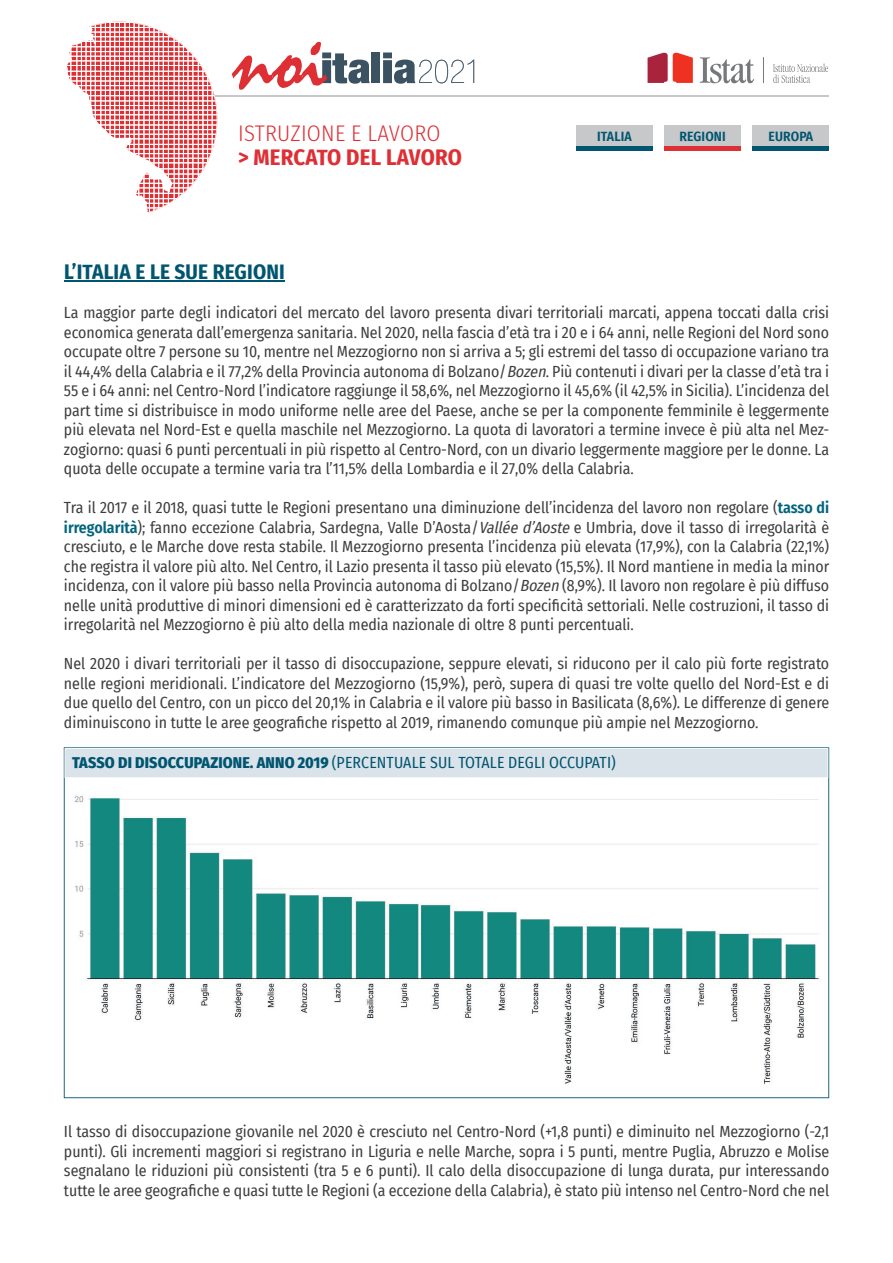
<style>
.page{position:relative;width:893px;height:1263px;background:#fff}
.page>*{position:absolute;margin:0;border:0;box-sizing:border-box;transform-origin:0 0}
.t1{font:300 22.5px "Fira Sans Condensed";letter-spacing:.01em;color:#de2f35}
.t2{font:700 22.5px "Fira Sans Condensed";letter-spacing:.01em;color:#de2f35}
.t3{font:700 21px "Fira Sans Condensed";letter-spacing:.01em;color:#005570}
.t4{font:15.75px/19.5px "Fira Sans Condensed";color:#3e3e3f;text-align:justify}
.t5{font:15.75px "Fira Sans Condensed";letter-spacing:.01em;color:#005570}
.t6{font:600 13.5px "Fira Sans Condensed";letter-spacing:.01em;color:#005570}
.s1{font-style:italic}
.s2{font-weight:600;color:#00657d}
.s3{font-weight:800}
</style>
<div class="page">
<hr style="left:179px;top:95px;width:650px;height:1px;background:#c7c8ca">
<svg style="left:773px;top:63px;width:55px;height:20px"></svg>
<svg style="left:700px;top:57px;width:54px;height:26px"></svg>
<svg style="left:648px;top:53px;width:45px;height:30px"></svg>
<svg style="left:763px;top:57px;width:1px;height:26px"></svg>
<hr style="left:217px;top:22px;width:1px;height:195px;background:#fff">
<svg style="left:67px;top:22px;width:150px;height:191px"></svg>
<div style="left:576px;top:125px;width:77px;height:25px;background:#c7c8ca"></div>
<hr style="left:576px;top:146px;width:77px;height:4px;background:#005570">
<div style="left:664px;top:125px;width:77px;height:25px;background:#c7c8ca"></div>
<hr style="left:664px;top:146px;width:77px;height:4px;background:#de2f35">
<div style="left:753px;top:125px;width:76px;height:25px;background:#c7c8ca"></div>
<hr style="left:753px;top:146px;width:76px;height:4px;background:#005570">
<div style="left:371px;top:53px;width:9px;height:30px;background:#3b5262"></div>
<svg style="left:232px;top:42px;width:138px;height:48px"></svg>
<svg style="left:383px;top:52px;width:91px;height:32px"></svg>
<hr style="left:64px;top:280px;width:221px;height:1px;background:#005570">
<svg style="left:64px;top:747px;width:765px;height:351px"></svg>
<div style="left:65px;top:748px;width:763px;height:30px;background:#dae3e9"></div>
<h1 class="t1" style="left:238px;top:117px;width:204px">ISTRUZIONE E LAVORO</h1>
<p class="t6" style="left:597px;top:125px;width:36px">ITALIA</p>
<p class="t6" style="left:679px;top:125px;width:48px">REGIONI</p>
<p class="t6" style="left:769px;top:125px;width:46px">EUROPA</p>
<h1 class="t2" style="left:238px;top:138px;width:225px">&gt; MERCATO DEL LAVORO</h1>
<h2 class="t3" style="left:64px;top:254px;width:222px">L’ITALIA E LE SUE REGIONI</h2>
<p class="t4" style="left:64px;top:302px;width:767px">La maggior parte degli indicatori del mercato del lavoro presenta divari territoriali marcati, appena toccati dalla crisi economica generata dall’emergenza sanitaria. Nel 2020, nella fascia d’età tra i 20 e i 64 anni, nelle Regioni del Nord sono occupate oltre 7 persone su 10, mentre nel Mezzogiorno non si arriva a 5; gli estremi del tasso di occupazione variano tra il 44,4% della Calabria e il 77,2% della Provincia autonoma di Bolzano/<span class="s1">Bozen</span>. Più contenuti i divari per la classe d’età tra i 55 e i 64 anni: nel Centro-Nord l’indicatore raggiunge il 58,6%, nel Mezzogiorno il 45,6% (il 42,5% in Sicilia). L’incidenza del part time si distribuisce in modo uniforme nelle aree del Paese, anche se per la componente femminile è leggermente più elevata nel Nord-Est e quella maschile nel Mezzogiorno. La quota di lavoratori a termine invece è più alta nel Mez&shy;zogiorno: quasi 6 punti percentuali in più rispetto al Centro-Nord, con un divario leggermente maggiore per le donne. La quota delle occupate a termine varia tra l’11,5% della Lombardia e il 27,0% della Calabria.</p>
<p class="t4" style="left:64px;top:497px;width:767px">Tra il 2017 e il 2018, quasi tutte le Regioni presentano una diminuzione dell’incidenza del lavoro non regolare (<span class="s2">tasso di irregolarità</span>); fanno eccezione Calabria, Sardegna, Valle D’Aosta/<span class="s1">Valléed’Aoste</span>e Umbria, dove il tasso di irregolarità è cresciuto, e le Marche dove resta stabile. Il Mezzogiorno presenta l’incidenza più elevata (17,9%), con la Calabria (22,1%) che registra il valore più alto. Nel Centro, il Lazio presenta il tasso più elevato (15,5%). Il Nord mantiene in media la minor incidenza, con il valore più basso nella Provincia autonoma di Bolzano/<span class="s1">Bozen</span> (8,9%). Il lavoro non regolare è più diffuso nelle unità produttive di minori dimensioni ed è caratterizzato da forti specificità settoriali. Nelle costruzioni, il tasso di irregolarità nel Mezzogiorno è più alto della media nazionale di oltre 8 punti percentuali.</p>
<p class="t4" style="left:64px;top:653px;width:767px">Nel 2020 i divari territoriali per il tasso di disoccupazione, seppure elevati, si riducono per il calo più forte registrato nelle regioni meridionali. L’indicatore del Mezzogiorno (15,9%), però, supera di quasi tre volte quello del Nord-Est e di due quello del Centro, con un picco del 20,1% in Calabria e il valore più basso in Basilicata (8,6%). Le differenze di genere diminuiscono in tutte le aree geografiche rispetto al 2019, rimanendo comunque più ampie nel Mezzogiorno.</p>
<p class="t5" style="left:72px;top:750px;width:545px"><span class="s3">TASSO DI DISOCCUPAZIONE. ANNO 2019</span> (PERCENTUALE SUL TOTALE DEGLI OCCUPATI)</p>
<p class="t4" style="left:64px;top:1121px;width:767px">Il tasso di disoccupazione giovanile nel 2020 è cresciuto nel Centro-Nord (+1,8 punti) e diminuito nel Mezzogiorno (-2,1 punti). Gli incrementi maggiori si registrano in Liguria e nelle Marche, sopra i 5 punti, mentre Puglia, Abruzzo e Molise segnalano le riduzioni più consistenti (tra 5 e 6 punti). Il calo della disoccupazione di lunga durata, pur interessando tutte le aree geografiche e quasi tutte le Regioni (a eccezione della Calabria), è stato più intenso nel Centro-Nord che nel</p>
</div>
